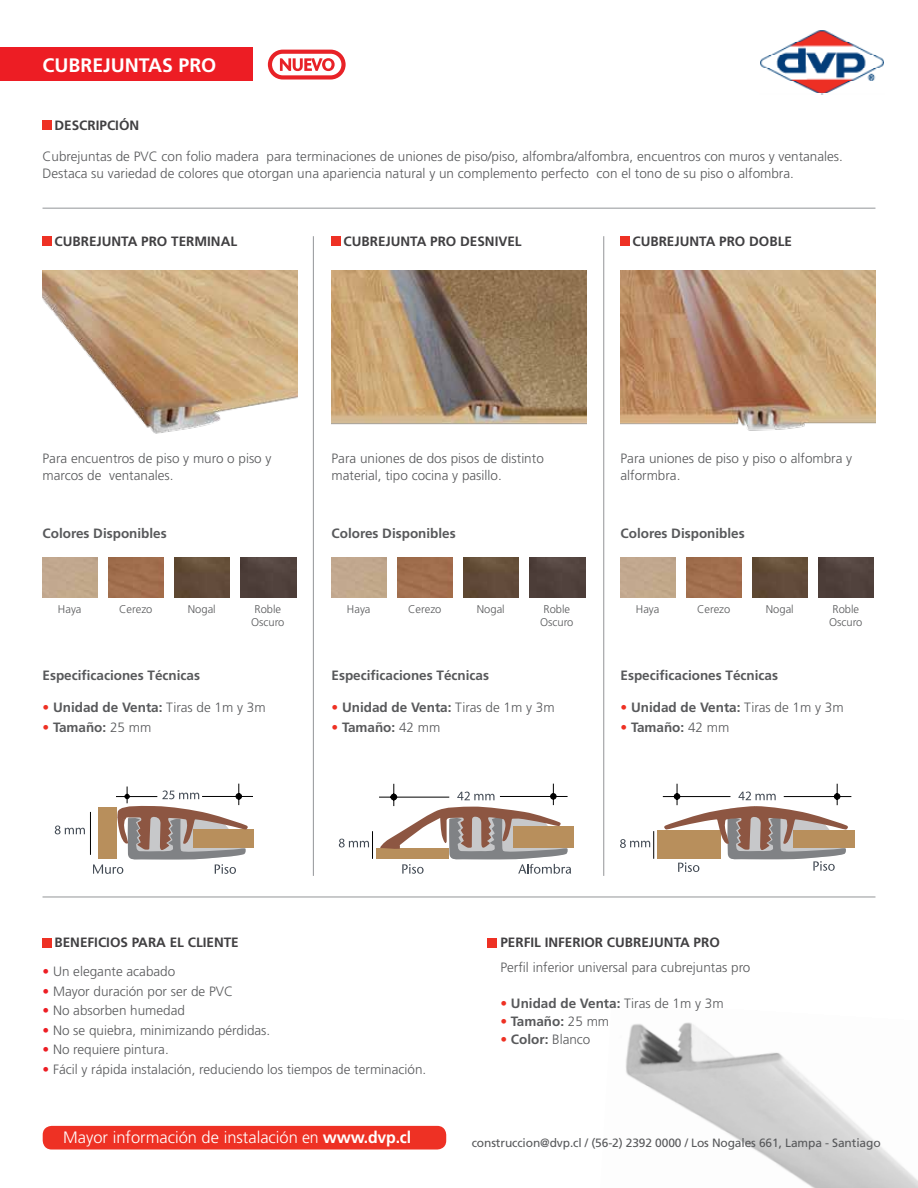
<style>
.page{position:relative;width:918px;height:1188px;background:#fff}
.page>*{position:absolute;margin:0;border:0;box-sizing:border-box;transform-origin:0 0}
.t1{font:700 19.5px "Frutiger";color:#fff}
.t2{font:300 16.5px "Frutiger";color:#fff}
.t3{font:300 13.5px/16.5px "Frutiger";color:#58595b}
.t4{font:700 13.5px "Frutiger";color:#58595b}
.t5{font:700 13.5px "Frutiger";color:#414042}
.t6{font:12px "Frutiger";letter-spacing:-.01em;color:#58595b}
.t7{font:300 11.1px/12.5px "Frutiger";color:#58595b}
.s1{font-weight:300;color:#ee3124}
.s2{font-weight:300}
.s3{color:#ed1d24}
.s4{font-weight:700}
</style>
<div class="page">
<img style="left:625px;top:1022px;width:293px;height:166px">
<div style="left:0;top:47px;width:252px;height:34px;background:#ed1d24"></div>
<img style="left:760px;top:30px;width:124px;height:65px">
<div style="left:43px;top:1126px;width:403px;height:24px;background:#ee3124;border-radius:9px"></div>
<div style="left:43px;top:236px;width:9px;height:10px;background:#ee3124"></div>
<div style="left:332px;top:236px;width:9px;height:10px;background:#ee3124"></div>
<div style="left:621px;top:236px;width:9px;height:10px;background:#ee3124"></div>
<svg style="left:268px;top:50px;width:78px;height:30px"></svg>
<img style="left:43px;top:271px;width:254px;height:163px">
<img style="left:332px;top:271px;width:254px;height:154px">
<img style="left:621px;top:271px;width:254px;height:160px">
<div style="left:657px;top:830px;width:64px;height:28px;background:#b88f5c"></div>
<svg style="left:620px;top:831px;width:34px;height:28px"></svg>
<div style="left:793px;top:830px;width:61px;height:17px;background:#b88f5c"></div>
<svg style="left:662px;top:783px;width:190px;height:89px"></svg>
<div style="left:513px;top:826px;width:60px;height:21px;background:#b88f5c"></div>
<svg style="left:339px;top:783px;width:232px;height:91px"></svg>
<hr style="left:90px;top:812px;width:1px;height:43px;background:#000">
<svg style="left:55px;top:826px;width:30px;height:8px"></svg>
<svg style="left:93px;top:783px;width:161px;height:91px"></svg>
<div style="left:43px;top:120px;width:9px;height:10px;background:#ee3124"></div>
<hr style="left:313px;top:236px;width:1px;height:640px;background:#939598">
<hr style="left:603px;top:236px;width:1px;height:640px;background:#939598">
<div style="left:43px;top:938px;width:9px;height:10px;background:#ee3124"></div>
<hr style="left:43px;top:208px;width:832px;height:1px;background:#939598">
<hr style="left:43px;top:897px;width:832px;height:1px;background:#939598">
<div style="left:109px;top:557px;width:55px;height:41px;background:#a16e4d"></div>
<img style="left:175px;top:557px;width:55px;height:41px">
<img style="left:241px;top:557px;width:55px;height:41px">
<div style="left:398px;top:557px;width:55px;height:41px;background:#a16e4d"></div>
<img style="left:464px;top:557px;width:55px;height:41px">
<img style="left:530px;top:557px;width:55px;height:41px">
<div style="left:687px;top:557px;width:55px;height:41px;background:#a16e4d"></div>
<img style="left:753px;top:557px;width:55px;height:41px">
<img style="left:819px;top:557px;width:55px;height:41px">
<div style="left:487px;top:938px;width:10px;height:10px;background:#ee3124"></div>
<h1 class="t1" style="left:43px;top:53px;width:175px">CUBREJUNTAS PRO</h1>
<p class="t5" style="left:55px;top:117px;width:86px">DESCRIPCIÓN</p>
<p class="t3" style="left:43px;top:148px;width:802px">Cubrejuntas de PVC con folio madera para terminaciones de uniones de piso/piso, alfombra/alfombra, encuentros con muros y ventanales.<br>Destaca su variedad de colores que otorgan una apariencia natural y un complemento perfecto con el tono de su piso o alfombra.</p>
<p class="t5" style="left:55px;top:233px;width:184px">CUBREJUNTA PRO TERMINAL</p>
<p class="t5" style="left:344px;top:233px;width:180px">CUBREJUNTA PRO DESNIVEL</p>
<p class="t5" style="left:633px;top:233px;width:161px">CUBREJUNTA PRO DOBLE</p>
<p class="t3" style="left:43px;top:450px;width:231px">Para encuentros de piso y muro o piso y marcos de ventanales.</p>
<p class="t3" style="left:332px;top:450px;width:214px">Para uniones de dos pisos de distinto material, tipo cocina y pasillo.</p>
<p class="t3" style="left:621px;top:450px;width:233px">Para uniones de piso y piso o alfombra y alformbra.</p>
<p class="t4" style="left:43px;top:525px;width:126px">Colores Disponibles</p>
<p class="t4" style="left:332px;top:525px;width:126px">Colores Disponibles</p>
<p class="t4" style="left:621px;top:525px;width:126px">Colores Disponibles</p>
<p class="t7" style="left:58px;top:603px;width:25px">Haya</p>
<p class="t7" style="left:119px;top:603px;width:35px">Cerezo</p>
<p class="t7" style="left:188px;top:603px;width:29px">Nogal</p>
<p class="t7" style="left:251px;top:603px;width:35px">Roble<br>Oscuro</p>
<p class="t7" style="left:347px;top:603px;width:25px">Haya</p>
<p class="t7" style="left:408px;top:603px;width:35px">Cerezo</p>
<p class="t7" style="left:477px;top:603px;width:29px">Nogal</p>
<p class="t7" style="left:540px;top:603px;width:35px">Roble<br>Oscuro</p>
<p class="t7" style="left:636px;top:603px;width:25px">Haya</p>
<p class="t7" style="left:697px;top:603px;width:35px">Cerezo</p>
<p class="t7" style="left:766px;top:603px;width:29px">Nogal</p>
<p class="t7" style="left:829px;top:603px;width:35px">Roble<br>Oscuro</p>
<p class="t4" style="left:43px;top:668px;width:159px">Especificaciones Técnicas</p>
<p class="t4" style="left:332px;top:668px;width:159px">Especificaciones Técnicas</p>
<p class="t4" style="left:621px;top:668px;width:159px">Especificaciones Técnicas</p>
<p class="t4" style="left:43px;top:700px;width:225px"><span class="s1">•</span> Unidad de Venta: <span class="s2">Tiras de 1m y 3m</span></p>
<p class="t4" style="left:43px;top:719px;width:110px"><span class="s1">•</span> Tamaño: <span class="s2">25 mm</span></p>
<p class="t4" style="left:332px;top:700px;width:225px"><span class="s1">•</span> Unidad de Venta: <span class="s2">Tiras de 1m y 3m</span></p>
<p class="t4" style="left:332px;top:719px;width:110px"><span class="s1">•</span> Tamaño: <span class="s2">42 mm</span></p>
<p class="t4" style="left:621px;top:700px;width:225px"><span class="s1">•</span> Unidad de Venta: <span class="s2">Tiras de 1m y 3m</span></p>
<p class="t4" style="left:621px;top:719px;width:110px"><span class="s1">•</span> Tamaño: <span class="s2">42 mm</span></p>
<p class="t5" style="left:55px;top:935px;width:186px">BENEFICIOS PARA EL CLIENTE</p>
<p class="t3" style="left:43px;top:963px;width:134px"><span class="s3">•</span> Un elegante acabado</p>
<p class="t3" style="left:43px;top:983px;width:192px"><span class="s3">•</span> Mayor duración por ser de PVC</p>
<p class="t3" style="left:43px;top:1002px;width:144px"><span class="s3">•</span> No absorben humedad</p>
<p class="t3" style="left:43px;top:1022px;width:229px"><span class="s3">•</span> No se quiebra, minimizando pérdidas.</p>
<p class="t3" style="left:43px;top:1041px;width:128px"><span class="s3">•</span> No requiere pintura.</p>
<p class="t3" style="left:43px;top:1061px;width:385px"><span class="s3">•</span> Fácil y rápida instalación, reduciendo los tiempos de terminación.</p>
<p class="t5" style="left:500px;top:935px;width:221px">PERFIL INFERIOR CUBREJUNTA PRO</p>
<p class="t3" style="left:500px;top:959px;width:252px">Perfil inferior universal para cubrejuntas pro</p>
<p class="t4" style="left:500px;top:995px;width:225px"><span class="s1">•</span> Unidad de Venta: <span class="s2">Tiras de 1m y 3m</span></p>
<p class="t4" style="left:500px;top:1013px;width:110px"><span class="s1">•</span> Tamaño: <span class="s2">25 mm</span></p>
<p class="t4" style="left:500px;top:1031px;width:92px"><span class="s1">•</span> Color: <span class="s2">Blanco</span></p>
<p class="t2" style="left:63px;top:1128px;width:350px">Mayor información de instalación en <span class="s4">www.dvp.cl</span></p>
<p class="t6" style="left:472px;top:1135px;width:410px">construccion@dvp.cl / (56-2) 2392 0000 / Los Nogales 661, Lampa - Santiago</p>
</div>
